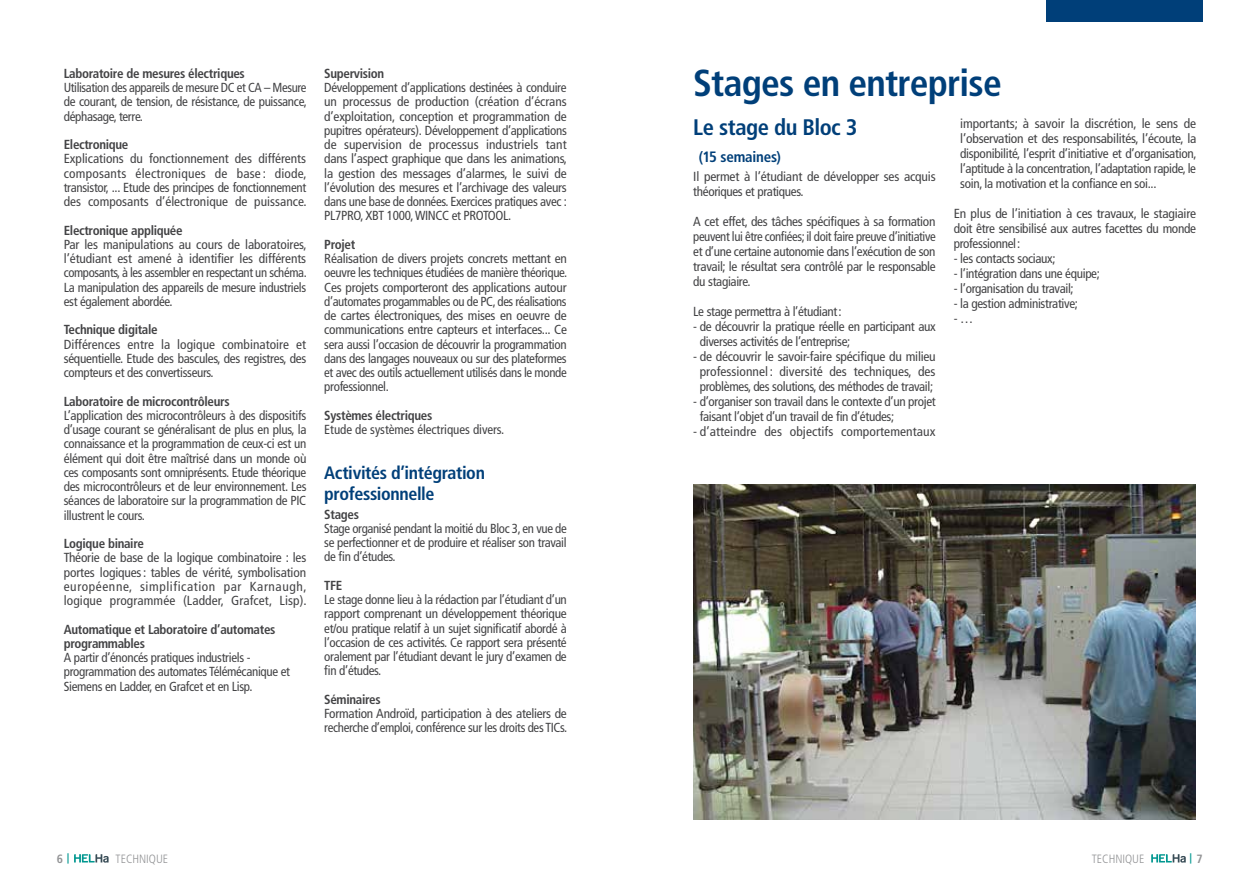
<style>
.page{position:relative;width:1259px;height:893px;background:#fff}
.page>*{position:absolute;margin:0;border:0;box-sizing:border-box;transform-origin:0 0}
.t1{font:700 condensed 37.5px "Frutiger LT Std";letter-spacing:-.02em;color:#003f79}
.t2{font:700 condensed 22.5px "Frutiger LT Std";letter-spacing:-.02em;color:#003f79}
.t3{font:700 condensed 18px/21.6px "Frutiger LT Std";letter-spacing:-.02em;color:#003f79}
.t4{font:700 condensed 15px "Frutiger LT Std";letter-spacing:-.01em;color:#003f79}
.t5{font:condensed 13.2px/14.2px "Frutiger LT Std";letter-spacing:-.025em;color:#434345;text-align:justify}
.t6{font:700 condensed 13.2px/14.2px "Frutiger LT Std";letter-spacing:-.025em;color:#434345}
.t7{font:condensed 13.2px "Frutiger LT Std";letter-spacing:.005em;color:#434345}
.t8{font:condensed 13.2px "Frutiger LT Std";letter-spacing:-.005em;color:#434345}
.t9{font:300 condensed 12px "Frutiger LT Std";color:#929395}
.t10{font:700 condensed 12px "Frutiger LT Std";color:#929395}
.t11{font:700 condensed 10.35px "Frutiger LT Std";color:#009790;scale:1.16 1}
.s1{font-size:10.35px;color:#009790}
.s2{font-size:12px;color:#929395}
</style>
<div class="page">
<svg style="left:1151px;top:854px;width:34px;height:9px"></svg>
<svg style="left:74px;top:854px;width:35px;height:9px"></svg>
<div style="left:1046px;top:0;width:157px;height:21px;background:#003f79"></div>
<img style="left:693px;top:484px;width:502px;height:336px">
<p class="t6" style="left:64px;top:66px;width:183px">Laboratoire de mesures électriques</p>
<p class="t5" style="left:64px;top:80px;width:244px">Utilisation des appareils de mesure DC et CA – Mesure de courant, de tension, de résistance, de puissance, déphasage, terre.</p>
<p class="t6" style="left:64px;top:137px;width:66px">Electronique</p>
<p class="t5" style="left:64px;top:152px;width:244px">Explications du fonctionnement des différents composants électroniques de base : diode, transistor, ... Etude des principes de fonctionnement des composants d’électronique de puissance.</p>
<p class="t6" style="left:64px;top:223px;width:120px">Electronique appliquée</p>
<p class="t5" style="left:64px;top:237px;width:244px">Par les manipulations au cours de laboratoires, l’étudiant est amené à identifier les différents composants, à les assembler en respectant un schéma.<br>La manipulation des appareils de mesure industriels est également abordée.</p>
<p class="t6" style="left:64px;top:323px;width:95px">Technique digitale</p>
<p class="t5" style="left:64px;top:337px;width:244px">Différences entre la logique combinatoire et séquentielle. Etude des bascules, des registres, des compteurs et des convertisseurs.</p>
<p class="t6" style="left:64px;top:394px;width:167px">Laboratoire de microcontrôleurs</p>
<p class="t5" style="left:64px;top:408px;width:244px">L’application des microcontrôleurs à des dispositifs d’usage courant se généralisant de plus en plus, la connaissance et la programmation de ceux-ci est un élément qui doit être maîtrisé dans un monde où ces composants sont omniprésents. Etude théorique des microcontrôleurs et de leur environnement. Les séances de laboratoire sur la programmation de PIC illustrent le cours.</p>
<p class="t6" style="left:64px;top:536px;width:82px">Logique binaire</p>
<p class="t5" style="left:64px;top:551px;width:244px">Théorie de base de la logique combinatoire : les portes logiques: tables de vérité, symbolisation européenne, simplification par Karnaugh, logique programmée (Ladder, Grafcet, Lisp).</p>
<p class="t6" style="left:64px;top:622px;width:213px">Automatique et Laboratoire d’automates programmables</p>
<p class="t5" style="left:64px;top:651px;width:228px;text-align:left">A partir d’énoncés pratiques industriels - programmation des automates Télémécanique et<br>Siemens en Ladder, en Grafcet et en Lisp.</p>
<p class="t6" style="left:324px;top:66px;width:62px">Supervision</p>
<p class="t5" style="left:324px;top:80px;width:244px">Développement d’applications destinées à conduire un processus de production (création d’écrans d’exploitation, conception et programmation de pupitres opérateurs). Développement d’applications de supervision de processus industriels tant dans l’aspect graphique que dans les animations, la gestion des messages d’alarmes, le suivi de l’évolution des mesures et l’archivage des valeurs dans une base de données. Exercices pratiques avec :<br>PL7PRO, XBT 1000, WINCC et PROTOOL.</p>
<p class="t6" style="left:324px;top:237px;width:32px">Projet</p>
<p class="t5" style="left:324px;top:251px;width:244px">Réalisation de divers projets concrets mettant en oeuvre les techniques étudiées de manière théorique.<br>Ces projets comporteront des applications autour d’automates progammables ou de PC, des réalisations de cartes électroniques, des mises en oeuvre de communications entre capteurs et interfaces... Ce sera aussi l’occasion de découvrir la programmation dans des langages nouveaux ou sur des plateformes et avec des outils actuellement utilisés dans le monde professionnel.</p>
<p class="t6" style="left:324px;top:408px;width:110px">Systèmes électriques</p>
<p class="t8" style="left:324px;top:422px;width:182px">Etude de systèmes électriques divers.</p>
<h3 class="t3" style="left:324px;top:461px;width:162px">Activités d’intégration professionnelle</h3>
<p class="t6" style="left:324px;top:507px;width:36px">Stages</p>
<p class="t5" style="left:324px;top:521px;width:244px">Stage organisé pendant la moitié du Bloc 3, en vue de se perfectionner et de produire et réaliser son travail de fin d’études.</p>
<p class="t6" style="left:324px;top:578px;width:20px">TFE</p>
<p class="t5" style="left:324px;top:592px;width:244px">Le stage donne lieu à la rédaction par l’étudiant d’un rapport comprenant un développement théorique et/ou pratique relatif à un sujet significatif abordé à l’occasion de ces activités. Ce rapport sera présenté oralement par l’étudiant devant le jury d’examen de fin d’études.</p>
<p class="t6" style="left:324px;top:692px;width:58px">Séminaires</p>
<p class="t5" style="left:324px;top:706px;width:244px">Formation Androïd, participation à des ateliers de recherche d’emploi, conférence sur les droits des TICs.</p>
<h1 class="t1" style="left:693px;top:61px;width:310px">Stages en entreprise</h1>
<h2 class="t2" style="left:693px;top:113px;width:166px">Le stage du Bloc 3</h2>
<p class="t4" style="left:698px;top:147px;width:84px">(15 semaines)</p>
<p class="t5" style="left:693px;top:169px;width:244px;line-height:15px">Il permet à l’étudiant de développer ses acquis théoriques et pratiques.</p>
<p class="t5" style="left:693px;top:214px;width:244px;line-height:15px">A cet effet, des tâches spécifiques à sa formation peuvent lui être confiées; il doit faire preuve d’initiative et d’une certaine autonomie dans l’exécution de son travail; le résultat sera contrôlé par le responsable du stagiaire.</p>
<p class="t5" style="left:693px;top:304px;width:150px">Le stage permettra à l’étudiant:</p>
<p class="t5" style="left:700px;top:319px;width:238px;line-height:15px;text-indent:-6px">- de découvrir la pratique réelle en participant aux diverses activités de l’entreprise;</p>
<p class="t5" style="left:693px;top:349px;width:244px;line-height:15px;text-align:center">- de découvrir le savoir-faire spécifique du milieu professionnel : diversité des techniques, des problèmes, des solutions, des méthodes de travail;</p>
<p class="t5" style="left:700px;top:394px;width:237px;line-height:15px;text-indent:-6px">- d’organiser son travail dans le contexte d’un projet faisant l’objet d’un travail de fin d’études;</p>
<p class="t7" style="left:693px;top:424px;width:244px">- d’atteindre des objectifs comportementaux</p>
<p class="t5" style="left:960px;top:116px;width:238px;line-height:15px">importants; à savoir la discrétion, le sens de l’observation et des responsabilités, l’écoute, la disponibilité, l’esprit d’initiative et d’organisation, l’aptitude à la concentration, l’adaptation rapide, le soin, la motivation et la confiance en soi...</p>
<p class="t5" style="left:953px;top:206px;width:244px;line-height:15px">En plus de l’initiation à ces travaux, le stagiaire doit être sensibilisé aux autres facettes du monde professionnel:</p>
<p class="t5" style="left:953px;top:251px;width:103px">- les contacts sociaux;</p>
<p class="t5" style="left:953px;top:266px;width:148px">- l’intégration dans une équipe;</p>
<p class="t5" style="left:953px;top:281px;width:121px">- l’organisation du travail;</p>
<p class="t5" style="left:953px;top:296px;width:126px">- la gestion administrative;</p>
<p class="t5" style="left:953px;top:311px;width:21px">- …</p>
<p class="t10" style="left:57px;top:851px;width:14px">6 <span class="s1">|</span></p>
<p class="t9" style="left:116px;top:852px;width:54px">TECHNIQUE</p>
<p class="t9" style="left:1091px;top:852px;width:54px">TECHNIQUE</p>
<p class="t11" style="left:1189px;top:851px;width:13px">| <span class="s2">7</span></p>
</div>
